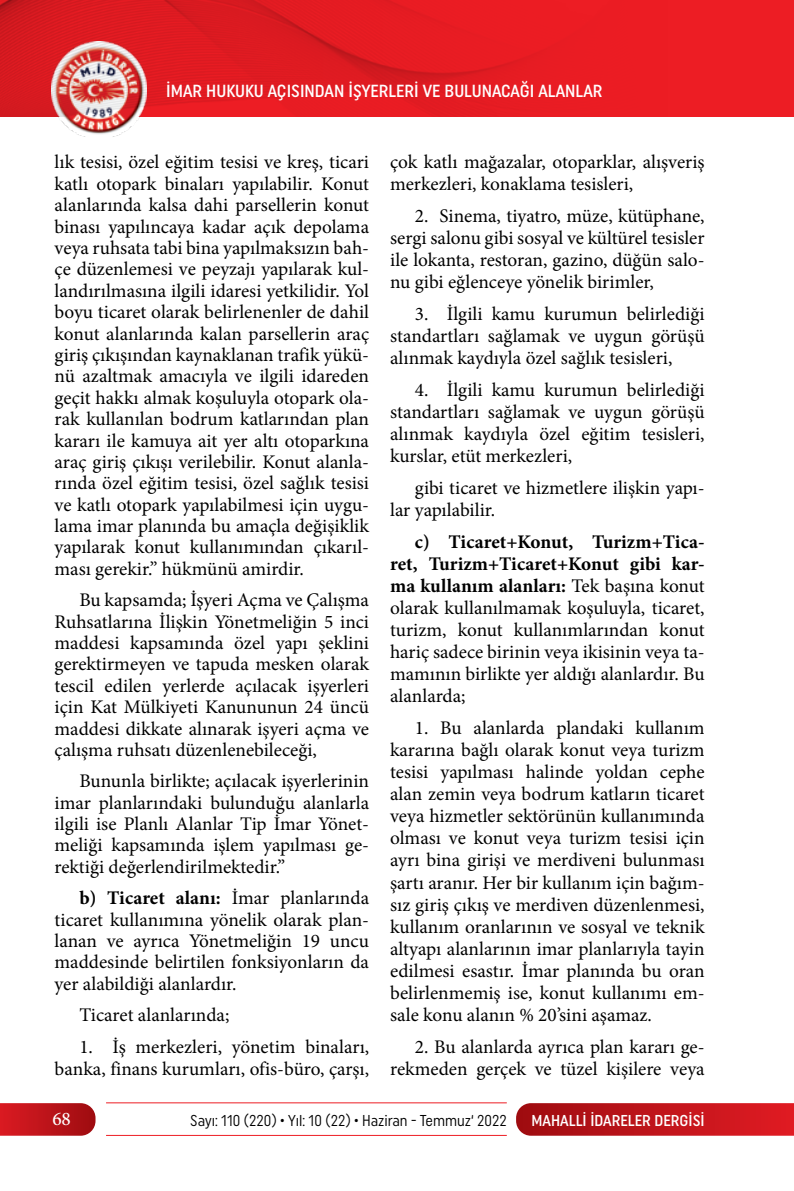
<style>
.page{position:relative;width:794px;height:1191px;background:#fff}
.page>*{position:absolute;margin:0;border:0;box-sizing:border-box;transform-origin:0 0}
.t1{font:19.25px/21.3px "Minion Pro";color:#000;text-align:justify}
.t2{font:500 19.25px "Minion Pro";color:#fff}
.t3{font:500 17.5px "Uniform Condensed";color:#fff}
.t4{font:15.75px "Uniform Condensed";color:#000;scale:.95 1}
.t5{font:500 15.75px "Uniform Condensed";color:#fff}
.s1{font-weight:700}
</style>
<div class="page">
<svg style="left:516px;top:1103px;width:278px;height:32px;background:#c0181e"></svg>
<svg style="left:0;top:1103px;width:95px;height:32px;background:#be1a20"></svg>
<hr style="left:106px;top:1102px;width:401px;height:1px;background:#ed1d24">
<hr style="left:106px;top:1135px;width:401px;height:1px;background:#ed1d24">
<img style="left:58px;top:117px;width:82px;height:20px">
<img style="left:0;top:0;width:785px;height:117px">
<p class="t3" style="left:166px;top:80px;width:438px">İMAR HUKUKU AÇISINDAN İŞYERLERİ VE BULUNACAĞI ALANLAR</p>
<p class="t1" style="left:55px;top:151px;width:316px">lık tesisi, özel eğitim tesisi ve kreş, ticari katlı otopark binaları yapılabilir. Konut alanlarında kalsa dahi parsellerin konut binası yapılıncaya kadar açık depolama veya ruhsata tabi bina yapılmaksızın bah&shy;çe düzenlemesi ve peyzajı yapılarak kul&shy;landırılmasına ilgili idaresi yetkilidir. Yol boyu ticaret olarak belirlenenler de dahil konut alanlarında kalan parsellerin araç giriş çıkışından kaynaklanan trafik yükü&shy;nü azaltmak amacıyla ve ilgili idareden geçit hakkı almak koşuluyla otopark ola&shy;rak kullanılan bodrum katlarından plan kararı ile kamuya ait yer altı otoparkına araç giriş çıkışı verilebilir. Konut alanla&shy;rında özel eğitim tesisi, özel sağlık tesisi ve katlı otopark yapılabilmesi için uygu&shy;lama imar planında bu amaçla değişiklik yapılarak konut kullanımından çıkarıl&shy;ması gerekir.” hükmünü amirdir.</p>
<p class="t1" style="left:55px;top:589px;width:316px;text-indent:25px">Bu kapsamda; İşyeri Açma ve Çalışma Ruhsatlarına İlişkin Yönetmeliğin 5 inci maddesi kapsamında özel yapı şeklini gerektirmeyen ve tapuda mesken olarak tescil edilen yerlerde açılacak işyerleri için Kat Mülkiyeti Kanununun 24 üncü maddesi dikkate alınarak işyeri açma ve çalışma ruhsatı düzenlenebileceği,</p>
<p class="t1" style="left:55px;top:770px;width:316px;text-indent:25px">Bununla birlikte; açılacak işyerlerinin imar planlarındaki bulunduğu alanlarla ilgili ise Planlı Alanlar Tip İmar Yönet&shy;meliği kapsamında işlem yapılması ge&shy;rektiği değerlendirilmektedir.”</p>
<p class="t1" style="left:55px;top:887px;width:316px;text-indent:25px"><span class="s1">b) Ticaret alanı:</span> İmar planlarında ticaret kullanımına yönelik olarak plan&shy;lanan ve ayrıca Yönetmeliğin 19 uncu maddesinde belirtilen fonksiyonların da yer alabildiği alanlardır.</p>
<p class="t1" style="left:79px;top:1004px;width:152px">Ticaret alanlarında;</p>
<p class="t1" style="left:55px;top:1036px;width:316px;line-height:21.9px;text-align:right">1. İş merkezleri, yönetim binaları, banka, finans kurumları, ofis-büro, çarşı,</p>
<p class="t1" style="left:390px;top:150px;width:316px;line-height:22.1px">çok katlı mağazalar, otoparklar, alışveriş merkezleri, konaklama tesisleri,</p>
<p class="t1" style="left:390px;top:204px;width:316px;line-height:22.1px;text-indent:25px">2. Sinema, tiyatro, müze, kütüphane, sergi salonu gibi sosyal ve kültürel tesisler ile lokanta, restoran, gazino, düğün salo&shy;nu gibi eğlenceye yönelik birimler,</p>
<p class="t1" style="left:390px;top:302px;width:316px;line-height:22.1px;text-indent:25px">3. İlgili kamu kurumun belirlediği standartları sağlamak ve uygun görüşü alınmak kaydıyla özel sağlık tesisleri,</p>
<p class="t1" style="left:390px;top:379px;width:316px;line-height:22.1px;text-indent:25px">4. İlgili kamu kurumun belirlediği standartları sağlamak ve uygun görüşü alınmak kaydıyla özel eğitim tesisleri, kurslar, etüt merkezleri,</p>
<p class="t1" style="left:390px;top:477px;width:316px;line-height:22.1px;text-indent:25px">gibi ticaret ve hizmetlere ilişkin yapı&shy;lar yapılabilir.</p>
<p class="t1" style="left:390px;top:531px;width:316px;line-height:22.1px;text-indent:25px"><span class="s1">c) Ticaret+Konut, Turizm+Tica&shy;ret, Turizm+Ticaret+Konut gibi kar&shy;ma kullanım alanları:</span> Tek başına konut olarak kullanılmamak koşuluyla, ticaret, turizm, konut kullanımlarından konut hariç sadece birinin veya ikisinin veya ta&shy;mamının birlikte yer aldığı alanlardır. Bu alanlarda;</p>
<p class="t1" style="left:390px;top:717px;width:316px;line-height:22.1px;text-indent:25px">1. Bu alanlarda plandaki kullanım kararına bağlı olarak konut veya turizm tesisi yapılması halinde yoldan cephe alan zemin veya bodrum katların ticaret veya hizmetler sektörünün kullanımında olması ve konut veya turizm tesisi için ayrı bina girişi ve merdiveni bulunması şartı aranır. Her bir kullanım için bağım&shy;sız giriş çıkış ve merdiven düzenlenmesi, kullanım oranlarının ve sosyal ve teknik altyapı alanlarının imar planlarıyla tayin edilmesi esastır. İmar planında bu oran belirlenmemiş ise, konut kullanımı em&shy;sale konu alanın % 20’sini aşamaz.</p>
<p class="t1" style="left:390px;top:1035px;width:316px;line-height:22.1px;text-align:right">2. Bu alanlarda ayrıca plan kararı ge&shy;rekmeden gerçek ve tüzel kişilere veya</p>
<p class="t2" style="left:52px;top:1106px;width:20px">68</p>
<p class="t4" style="left:190px;top:1111px;width:335px">Sayı: 110 (220) • Yıl: 10 (22) • Haziran - Temmuz‘ 2022</p>
<p class="t5" style="left:531px;top:1111px;width:175px">MAHALLİ İDARELER DERGİSİ</p>
</div>
